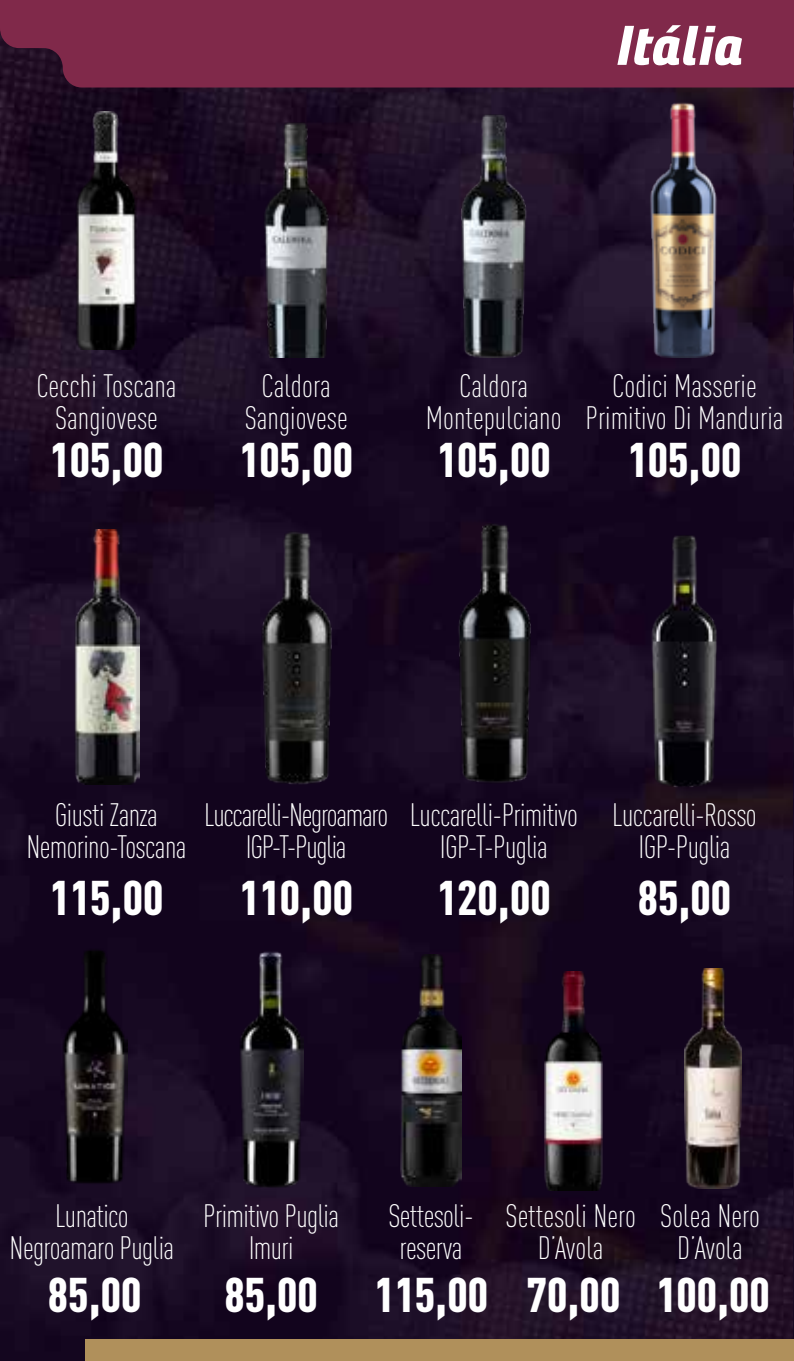
<style>
.page{position:relative;width:794px;height:1361px;background:#fff}
.page>*{position:absolute;margin:0;border:0;box-sizing:border-box;transform-origin:0 0}
.t1{font:italic 56px "Bunday Clean Extra Bold Up";color:#fff}
.t2{font:900 48px "DIN Cond";color:#fff}
.t3{font:300 32px/32px "DIN Cond";letter-spacing:-.02em;color:#fff;text-align:center}
.t4{font:300 32px/32px "DIN Cond";color:#fff;text-align:center}
.t5{font:300 32px/32px "DIN Cond";letter-spacing:-.04em;color:#fff;text-align:center}
</style>
<div class="page">
<img style="left:0;top:87px;width:794px;height:1273px">
<div style="left:85px;top:1339px;width:709px;height:22px;background:#b0905b"></div>
<img style="left:260px;top:115px;width:72px;height:242px">
<img style="left:455px;top:109px;width:78px;height:248px">
<img style="left:73px;top:529px;width:67px;height:255px">
<img style="left:448px;top:522px;width:91px;height:267px">
<img style="left:254px;top:529px;width:84px;height:257px">
<img style="left:64px;top:112px;width:85px;height:238px">
<img style="left:646px;top:101px;width:76px;height:256px">
<img style="left:643px;top:519px;width:82px;height:270px">
<div style="left:0;top:0;width:794px;height:87px;background:#80294a"></div>
<img style="left:62px;top:947px;width:66px;height:237px">
<img style="left:401px;top:954px;width:60px;height:232px">
<img style="left:684px;top:968px;width:57px;height:220px">
<img style="left:544px;top:971px;width:58px;height:219px">
<img style="left:239px;top:950px;width:65px;height:240px">
<h1 class="t1" style="left:616px;top:8px;width:129px">Itália</h1>
<p class="t4" style="left:36px;top:369px;width:142px">Cecchi Toscana<br>Sangiovese</p>
<p class="t4" style="left:585px;top:369px;width:199px">Codici Masserie<br>Primitivo Di Manduria</p>
<p class="t4" style="left:245px;top:369px;width:104px">Caldora<br>Sangiovese</p>
<p class="t4" style="left:426px;top:369px;width:137px">Caldora<br>Montepulciano</p>
<h2 class="t2" style="left:49px;top:430px;width:115px">105,00</h2>
<h2 class="t2" style="left:239px;top:430px;width:115px">105,00</h2>
<h2 class="t2" style="left:437px;top:430px;width:115px">105,00</h2>
<h2 class="t2" style="left:627px;top:430px;width:115px">105,00</h2>
<p class="t3" style="left:26px;top:799px;width:162px">Giusti Zanza<br>Nemorino-Toscana</p>
<h2 class="t2" style="left:49px;top:868px;width:115px">115,00</h2>
<p class="t5" style="left:204px;top:799px;width:185px">Luccarelli-Negroamaro<br>IGP-T-Puglia</p>
<p class="t3" style="left:410px;top:799px;width:170px">Luccarelli-Primitivo<br>IGP-T-Puglia</p>
<h2 class="t2" style="left:239px;top:868px;width:115px">110,00</h2>
<h2 class="t2" style="left:437px;top:868px;width:115px">120,00</h2>
<p class="t3" style="left:612px;top:799px;width:146px">Luccarelli-Rosso<br>IGP-Puglia</p>
<h2 class="t2" style="left:637px;top:868px;width:95px">85,00</h2>
<p class="t3" style="left:10px;top:1199px;width:166px">Lunatico<br>Negroamaro Puglia</p>
<h2 class="t2" style="left:48px;top:1264px;width:95px">85,00</h2>
<p class="t3" style="left:203px;top:1199px;width:137px">Primitivo Puglia<br>Imuri</p>
<h2 class="t2" style="left:224px;top:1264px;width:95px">85,00</h2>
<p class="t3" style="left:388px;top:1199px;width:87px">Settesoli&shy;reserva</p>
<h2 class="t2" style="left:374px;top:1264px;width:115px">115,00</h2>
<p class="t4" style="left:505px;top:1199px;width:132px">Settesoli Nero<br>D’Avola</p>
<h2 class="t2" style="left:527px;top:1264px;width:245px">70,00 100,00</h2>
<p class="t4" style="left:660px;top:1199px;width:101px">Solea Nero<br>D’Avola</p>
</div>
